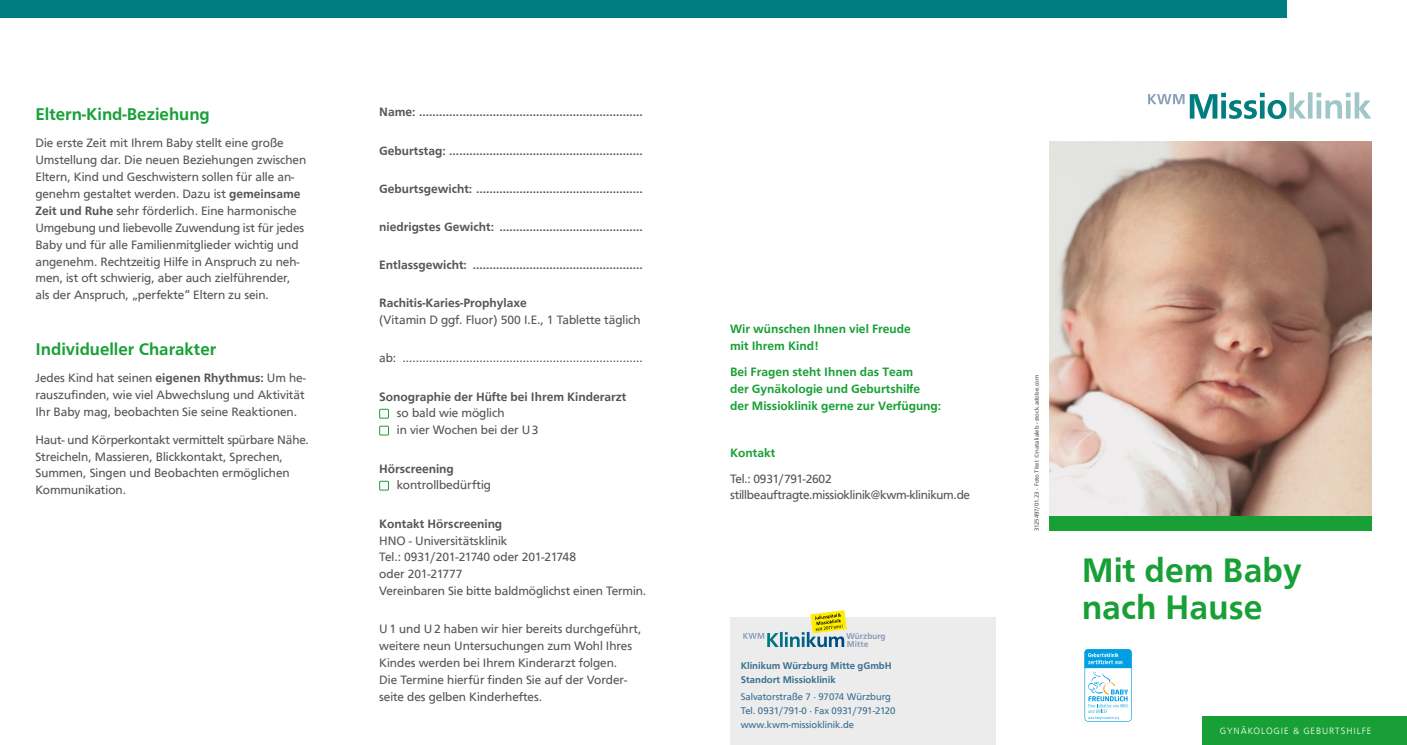
<style>
.page{position:relative;width:1407px;height:745px;background:#fff}
.page>*{position:absolute;margin:0;border:0;box-sizing:border-box;transform-origin:0 0}
.Headline{font:500 35px/37.5px "Front Page";color:#18a036}
.Überschrift_Innentei{font:500 17.5px "Front Page";color:#18a036}
.Fliesstext{font:12.5px/16.9px "Front Page";color:#565655}
.Fliesstext-2{font:500 12.5px/16.9px "Front Page";color:#565655}
.t1{font:500 12.5px/16.9px "Front Page";color:#18a036}
.Fliesstext-3{font:12.5px/16.9px "Front Page";letter-spacing:-.02em;color:#565655}
.Fließtext{font:10px/13.8px "Front Page";color:#3a6f91}
.Fließtext-2{font:500 10px/13.8px "Front Page";color:#3a6f91}
.t2{font:300 9.5px "Front Page";letter-spacing:.1em;color:#fff}
.t3{font:500 8.75px "Front Page";color:#8b9fb6}
.Artikelnummer{font:6.25px "Front Page";letter-spacing:-.005em;color:#565655}
.s1{font-weight:500}
.s2{font-weight:400}
</style>
<div class="page">
<img style="left:1049px;top:142px;width:322px;height:373px">
<div style="left:379px;top:408px;width:10px;height:10px;border:1px solid #18a036"></div>
<div style="left:379px;top:425px;width:10px;height:10px;border:1px solid #18a036"></div>
<div style="left:379px;top:480px;width:10px;height:10px;border:1px solid #18a036"></div>
<svg style="left:1190px;top:92px;width:181px;height:27px"></svg>
<svg style="left:1148px;top:94px;width:36px;height:10px"></svg>
<div style="left:0;top:0;width:1286px;height:18px;background:#007e7f"></div>
<div style="left:730px;top:617px;width:266px;height:127px;background:#ececec"></div>
<img style="left:767px;top:631px;width:77px;height:15px">
<svg style="left:743px;top:633px;width:21px;height:5px"></svg>
<svg style="left:810px;top:610px;width:37px;height:23px"></svg>
<div style="left:1202px;top:716px;width:205px;height:28px;background:#18a036"></div>
<svg style="left:1084px;top:649px;width:47px;height:72px"></svg>
<div style="left:1049px;top:515px;width:322px;height:15px;background:#18a036"></div>
<p class="Überschrift_Innentei" style="left:35px;top:101px;width:176px">Eltern-Kind-Beziehung</p>
<p class="Fliesstext" style="left:35px;top:134px;width:272px">Die erste Zeit mit Ihrem Baby stellt eine große Umstellung dar. Die neuen Beziehungen zwischen Eltern, Kind und Geschwistern sollen für alle an&shy;genehm gestaltet werden. Dazu ist <span class="s1">gemeinsame Zeit und Ruhe</span> sehr förderlich. Eine harmonische Umgebung und liebevolle Zuwendung ist für jedes Baby und für alle Familienmitglieder wichtig und angenehm. Rechtzeitig Hilfe in Anspruch zu neh&shy;men, ist oft schwierig, aber auch zielführender, als der Anspruch, „perfekte“ Eltern zu sein.</p>
<p class="Überschrift_Innentei" style="left:35px;top:336px;width:182px">Individueller Charakter</p>
<p class="Fliesstext" style="left:35px;top:368px;width:272px;text-align:justify">Jedes Kind hat seinen <span class="s1">eigenen Rhythmus:</span> Um he&shy;rauszufinden, wie viel Abwechslung und Aktivität Ihr Baby mag, beobachten Sie seine Reaktionen.</p>
<p class="Fliesstext" style="left:35px;top:430px;width:275px">Haut- und Körperkontakt vermittelt spürbare Nähe.<br>Streicheln, Massieren, Blickkontakt, Sprechen, Summen, Singen und Beobachten ermöglichen Kommunikation.</p>
<p class="Fliesstext-2" style="left:379px;top:103px;width:265px">Name: ...................................................................</p>
<p class="Fliesstext-2" style="left:379px;top:141px;width:265px">Geburtstag: ..........................................................</p>
<p class="Fliesstext-2" style="left:379px;top:179px;width:265px">Geburtsgewicht: ..................................................</p>
<p class="Fliesstext-2" style="left:379px;top:217px;width:265px">niedrigstes Gewicht: ...........................................</p>
<p class="Fliesstext-2" style="left:379px;top:255px;width:265px">Entlassgewicht: ...................................................</p>
<p class="Fliesstext" style="left:379px;top:293px;width:263px"><span class="s1">Rachitis-Karies-Prophylaxe<br></span>(Vitamin D ggf. Fluor) 500 I.E., 1 Tablette täglich</p>
<p class="Fliesstext" style="left:379px;top:348px;width:265px">ab: ........................................................................</p>
<p class="Fliesstext-2" style="left:397px;top:387px;width:231px;text-indent:-18px">Sonographie der Hüfte bei Ihrem Kinderarzt <span class="s2">so bald wie möglich<br>in vier Wochen bei der U3</span></p>
<p class="Fliesstext" style="left:397px;top:458px;width:96px;text-indent:-18px"><span class="s1">Hörscreening </span>kontrollbedürftig</p>
<p class="Fliesstext" style="left:379px;top:513px;width:269px"><span class="s1">Kontakt Hörscreening<br></span>HNO - Universitätsklinik<br>Tel.: 0931/201-21740 oder 201-21748<br>oder 201-21777<br>Vereinbaren Sie bitte baldmöglichst einen Termin.</p>
<p class="Fliesstext" style="left:379px;top:619px;width:264px">U1 und U2 haben wir hier bereits durchgeführt, weitere neun Untersuchungen zum Wohl Ihres Kindes werden bei Ihrem Kinderarzt folgen.<br>Die Termine hierfür finden Sie auf der Vorder&shy;seite des gelben Kinderheftes.</p>
<p class="t1" style="left:730px;top:319px;width:182px">Wir wünschen Ihnen viel Freude mit Ihrem Kind!</p>
<p class="t1" style="left:730px;top:362px;width:213px">Bei Fragen steht Ihnen das Team<br>der Gynäkologie und Geburtshilfe der Missioklinik gerne zur Verfügung:</p>
<p class="t1" style="left:730px;top:443px;width:47px">Kontakt</p>
<p class="Fliesstext-3" style="left:730px;top:468px;width:242px">Tel.: 0931/791-2602 stillbeauftragte.missioklinik@kwm-klinikum.de</p>
<p class="t3" style="left:846px;top:629px;width:41px">Würzburg</p>
<p class="t3" style="left:847px;top:637px;width:23px">Mitte</p>
<p class="Fließtext-2" style="left:741px;top:657px;width:152px">Klinikum Würzburg Mitte gGmbH<br>Standort Missioklinik</p>
<p class="Fließtext" style="left:741px;top:688px;width:156px">Salvatorstraße 7 · 97074 Würzburg<br>Tel. 0931/791-0 · Fax 0931/791-2120 www.kwm-missioklinik.de</p>
<p class="Artikelnummer" style="left:1032px;top:531px;width:158px;rotate:-90deg">3125497/01.23 · Foto Titel: ©natalialeb - stock.adobe.com</p>
<p class="Headline" style="left:1082px;top:548px;width:221px">Mit dem Baby nach Hause</p>
<p class="t2" style="left:1219px;top:723px;width:153px">GYNÄKOLOGIE &amp; GEBURTSHILFE</p>
</div>
